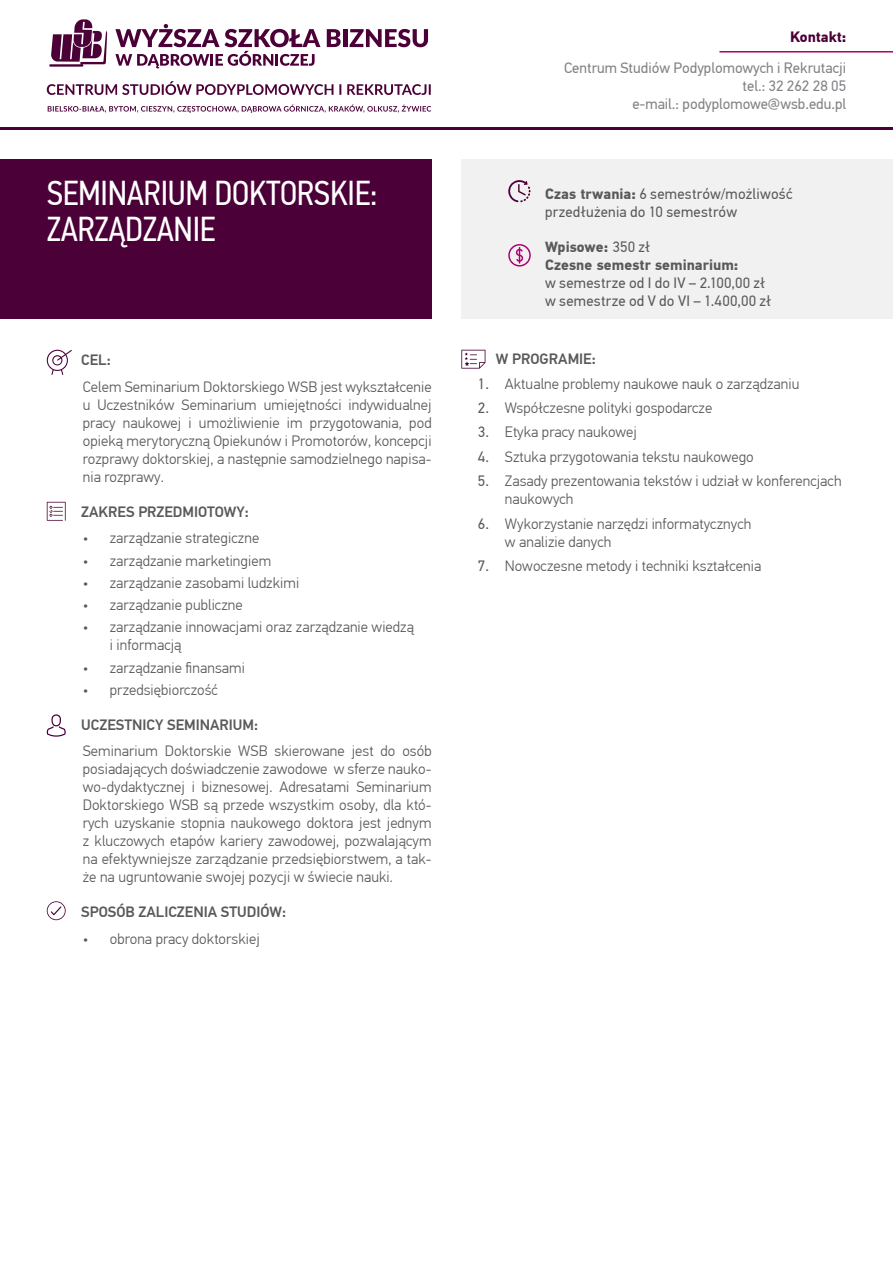
<style>
.page{position:relative;width:893px;height:1263px;background:#fff}
.page>*{position:absolute;margin:0;border:0;box-sizing:border-box;transform-origin:0 0}
.t1{font:34.5px/36px "PF Din Text Cond Pro";letter-spacing:-.01em;color:#fff}
.t2{font:300 15px/18px "PF Din Text Pro";letter-spacing:.005em;color:#58595b}
.t3{font:15px/18px "PF Din Text Pro";letter-spacing:.015em;color:#58595b}
.t4{font:15px/18px "PF Din Text Pro";color:#808285;text-align:right}
.t5{font:500 15px "PF Din Text Pro";color:#58595b}
.t6{font:700 15px/18px "PF Din Text Pro";color:#58595b}
.t7{font:700 15px "PF Din Text Pro";color:#4b0037}
.s1{font-weight:700}
.s2{font-weight:400}
</style>
<div class="page">
<hr style="left:0;top:128px;width:893px;height:2px;background:#4b0037">
<svg style="left:47px;top:81px;width:384px;height:14px"></svg>
<svg style="left:49px;top:19px;width:58px;height:48px"></svg>
<svg style="left:327px;top:29px;width:14px;height:18px"></svg>
<hr style="left:343px;top:29px;width:4px;height:18px;background:#4b0037">
<svg style="left:350px;top:29px;width:78px;height:18px"></svg>
<svg style="left:115px;top:24px;width:205px;height:44px"></svg>
<svg style="left:48px;top:105px;width:383px;height:8px"></svg>
<hr style="left:719px;top:51px;width:174px;height:2px;background:#ad0073">
<div style="left:0;top:160px;width:432px;height:159px;background:#4b0037"></div>
<div style="left:461px;top:160px;width:432px;height:159px;background:#f1f1f2"></div>
<svg style="left:508px;top:180px;width:22px;height:22px"></svg>
<svg style="left:461px;top:350px;width:24px;height:19px"></svg>
<svg style="left:47px;top:350px;width:25px;height:25px"></svg>
<svg style="left:47px;top:901px;width:19px;height:19px"></svg>
<svg style="left:47px;top:714px;width:19px;height:23px"></svg>
<svg style="left:47px;top:502px;width:19px;height:19px"></svg>
<svg style="left:508px;top:244px;width:23px;height:23px"></svg>
<h1 class="t1" style="left:47px;top:175px;width:332px">SEMINARIUM DOKTORSKIE:<br>ZARZĄDZANIE</h1>
<p class="t5" style="left:81px;top:351px;width:31px">CEL:</p>
<p class="t2" style="left:83px;top:378px;width:350px;text-align:justify">Celem Seminarium Doktorskiego WSB jest wykształcenie u Uczestników Seminarium umiejętności indywidualnej pracy naukowej i umożliwienie im przygotowania, pod opieką merytoryczną Opiekunów i Promotorów, koncepcji rozprawy doktorskiej, a następnie samodzielnego napisa&shy;nia rozprawy.</p>
<p class="t5" style="left:81px;top:503px;width:169px">ZAKRES PRZEDMIOTOWY:</p>
<p class="t2" style="left:83px;top:529px;width:178px">• zarządzanie strategiczne</p>
<p class="t2" style="left:83px;top:552px;width:190px">• zarządzanie marketingiem</p>
<p class="t2" style="left:83px;top:574px;width:218px">• zarządzanie zasobami ludzkimi</p>
<p class="t2" style="left:83px;top:596px;width:161px">• zarządzanie publiczne</p>
<p class="t2" style="left:110px;top:618px;width:306px;text-indent:-27px">• zarządzanie innowacjami oraz zarządzanie wiedzą i informacją</p>
<p class="t2" style="left:83px;top:659px;width:164px">• zarządzanie finansami</p>
<p class="t2" style="left:83px;top:681px;width:137px">• przedsiębiorczość</p>
<p class="t5" style="left:81px;top:716px;width:178px">UCZESTNICY SEMINARIUM:</p>
<p class="t2" style="left:83px;top:742px;width:350px;text-align:justify">Seminarium Doktorskie WSB skierowane jest do osób posiadających doświadczenie zawodowe w sferze nauko&shy;wo-dydaktycznej i biznesowej. Adresatami Seminarium Doktorskiego WSB są przede wszystkim osoby, dla któ&shy;rych uzyskanie stopnia naukowego doktora jest jednym z kluczowych etapów kariery zawodowej, pozwalającym na efektywniejsze zarządzanie przedsiębiorstwem, a tak&shy;że na ugruntowanie swojej pozycji w świecie nauki.</p>
<p class="t5" style="left:81px;top:903px;width:206px">SPOSÓB ZALICZENIA STUDIÓW:</p>
<p class="t2" style="left:83px;top:930px;width:179px">• obrona pracy doktorskiej</p>
<p class="t7" style="left:790px;top:28px;width:58px">Kontakt:</p>
<p class="t4" style="left:564px;top:59px;width:284px">Centrum Studiów Podyplomowych i Rekrutacji tel.: 32 262 28 05<br>e-mail.: podyplomowe@wsb.edu.pl</p>
<p class="t3" style="left:545px;top:185px;width:249px"><span class="s1">Czas trwania:</span> 6 semestrów/możliwość przedłużenia do 10 semestrów</p>
<p class="t6" style="left:545px;top:238px;width:195px">Wpisowe: <span class="s2">350 zł<br></span>Czesne semestr seminarium:</p>
<p class="t3" style="left:545px;top:274px;width:227px">w semestrze od I do IV – 2.100,00 zł w semestrze od V do VI – 1.400,00 zł</p>
<p class="t5" style="left:496px;top:350px;width:101px">W PROGRAMIE:</p>
<p class="t2" style="left:478px;top:375px;width:323px"><span class="s2">1.</span> Aktualne problemy naukowe nauk o zarządzaniu</p>
<p class="t2" style="left:478px;top:399px;width:236px"><span class="s2">2.</span> Współczesne polityki gospodarcze</p>
<p class="t2" style="left:478px;top:423px;width:160px"><span class="s2">3.</span> Etyka pracy naukowej</p>
<p class="t2" style="left:478px;top:448px;width:277px"><span class="s2">4.</span> Sztuka przygotowania tekstu naukowego</p>
<p class="t2" style="left:505px;top:472px;width:338px;text-indent:-27px"><span class="s2">5.</span> Zasady prezentowania tekstów i udział w konferencjach naukowych</p>
<p class="t2" style="left:505px;top:515px;width:248px;text-indent:-27px"><span class="s2">6.</span> Wykorzystanie narzędzi informatycznych w analizie danych</p>
<p class="t2" style="left:478px;top:557px;width:285px"><span class="s2">7.</span> Nowoczesne metody i techniki kształcenia</p>
</div>
